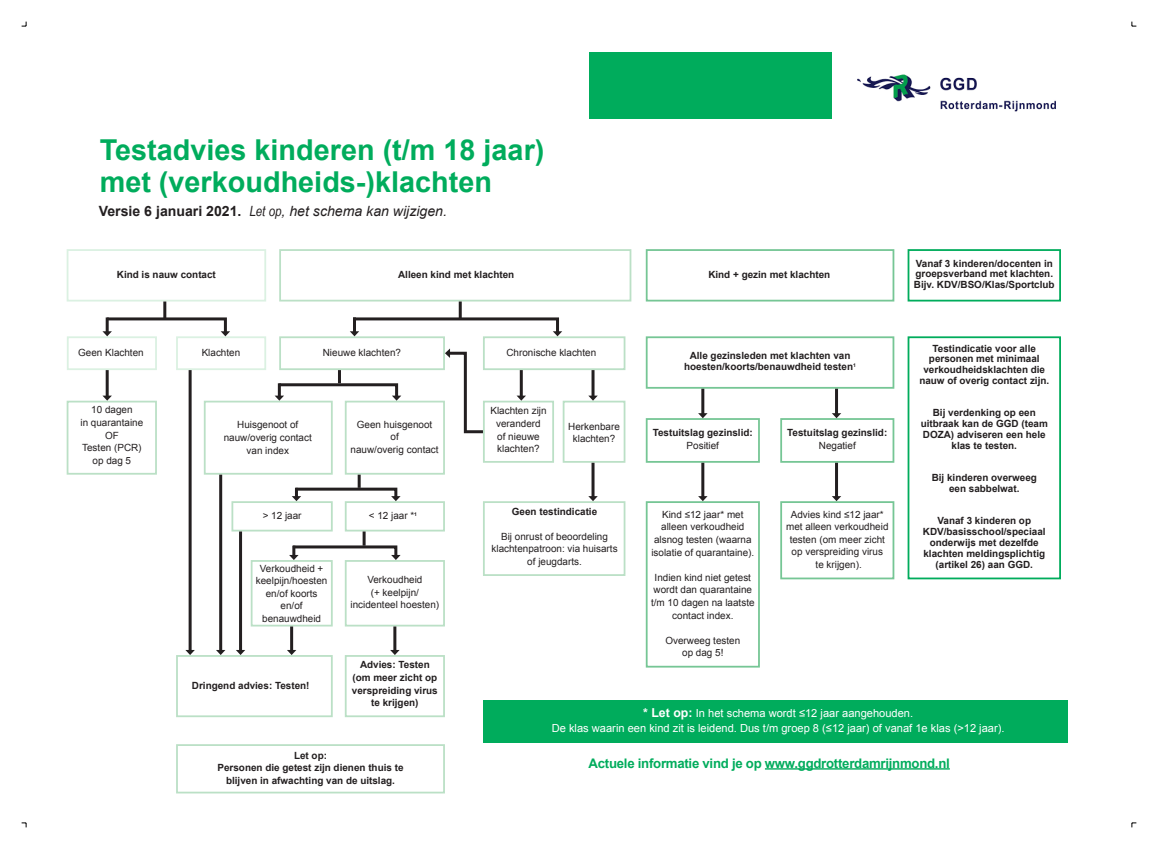
<style>
.page{position:relative;width:1158px;height:849px;background:#fff}
.page>*{position:absolute;margin:0;border:0;box-sizing:border-box;transform-origin:0 0}
.t1{font:700 28.8px/32.7px "Arial";color:#00ac5c}
.t2{font:italic 14.1px "Arial";color:#231f20}
.t3{font:700 13.2px "Arial";letter-spacing:-.02em;color:#00ac5c}
.t4{font:11.1px "Arial";color:#fff}
.t5{font:700 9.9px/10.8px "Arial";color:#231f20;text-align:center}
.t6{font:9.9px/12.6px "Arial";color:#231f20;text-align:center}
.s1{font-weight:700;font-style:normal}
.s2{font-family:"Arial Narrow"}
.s3{font-weight:400}
.s4{font-weight:700;font-size:12.3px}
</style>
<div class="page">
<div style="left:589px;top:52px;width:242px;height:66px;background:#00ac5c"></div>
<img style="left:857px;top:74px;width:199px;height:38px">
<div style="left:279px;top:249px;width:352px;height:52px;border:2px solid #bbe0c6"></div>
<div style="left:645px;top:249px;width:249px;height:52px;border:2px solid #76c695"></div>
<div style="left:907px;top:249px;width:153px;height:52px;border:2px solid #00ac5c"></div>
<div style="left:279px;top:336px;width:166px;height:34px;border:2px solid #bbe0c6"></div>
<div style="left:483px;top:336px;width:142px;height:34px;border:2px solid #bbe0c6"></div>
<div style="left:483px;top:401px;width:71px;height:62px;border:2px solid #bbe0c6"></div>
<div style="left:562px;top:401px;width:63px;height:62px;border:2px solid #bbe0c6"></div>
<div style="left:345px;top:401px;width:100px;height:74px;border:2px solid #bbe0c6"></div>
<div style="left:204px;top:401px;width:128px;height:74px;border:2px solid #bbe0c6"></div>
<div style="left:251px;top:560px;width:81px;height:66px;border:2px solid #bbe0c6"></div>
<div style="left:345px;top:560px;width:100px;height:66px;border:2px solid #bbe0c6"></div>
<div style="left:67px;top:249px;width:199px;height:52px;border:2px solid #dbf1e2"></div>
<div style="left:67px;top:336px;width:90px;height:34px;border:2px solid #dbf1e2"></div>
<div style="left:176px;top:336px;width:90px;height:34px;border:2px solid #dbf1e2"></div>
<div style="left:67px;top:401px;width:90px;height:74px;border:2px solid #bbe0c6"></div>
<div style="left:345px;top:501px;width:100px;height:30px;border:2px solid #bbe0c6"></div>
<div style="left:231px;top:501px;width:101px;height:30px;border:2px solid #bbe0c6"></div>
<div style="left:483px;top:501px;width:142px;height:75px;border:2px solid #bbe0c6"></div>
<div style="left:645px;top:336px;width:249px;height:53px;border:2px solid #76c695"></div>
<div style="left:645px;top:418px;width:114px;height:45px;border:2px solid #76c695"></div>
<div style="left:780px;top:418px;width:114px;height:45px;border:2px solid #76c695"></div>
<div style="left:645px;top:501px;width:114px;height:166px;border:2px solid #76c695"></div>
<div style="left:780px;top:501px;width:114px;height:78px;border:2px solid #76c695"></div>
<div style="left:907px;top:336px;width:153px;height:243px;border:2px solid #00ac5c"></div>
<div style="left:483px;top:699px;width:584px;height:43px;background:#00ac5c"></div>
<div style="left:176px;top:655px;width:156px;height:62px;border:2px solid #bbe0c6"></div>
<div style="left:345px;top:655px;width:100px;height:62px;border:2px solid #bbe0c6"></div>
<div style="left:176px;top:744px;width:269px;height:49px;border:2px solid #bbe0c6"></div>
<hr style="left:764px;top:768px;width:185px;height:1px;background:#00ac5c">
<hr style="left:188px;top:370px;width:3px;height:282px;background:#231f20">
<svg style="left:185px;top:650px;width:10px;height:5px"></svg>
<hr style="left:163px;top:301px;width:3px;height:18px;background:#231f20">
<svg style="left:102px;top:316px;width:128px;height:20px"></svg>
<hr style="left:106px;top:370px;width:3px;height:27px;background:#231f20">
<svg style="left:102px;top:395px;width:10px;height:6px"></svg>
<hr style="left:219px;top:475px;width:3px;height:177px;background:#231f20">
<svg style="left:216px;top:650px;width:9px;height:5px"></svg>
<hr style="left:458px;top:301px;width:3px;height:18px;background:#231f20">
<svg style="left:350px;top:316px;width:212px;height:20px"></svg>
<svg style="left:274px;top:370px;width:127px;height:31px"></svg>
<svg style="left:292px;top:475px;width:108px;height:26px"></svg>
<hr style="left:239px;top:531px;width:3px;height:121px;background:#231f20">
<svg style="left:236px;top:650px;width:9px;height:5px"></svg>
<hr style="left:362px;top:531px;width:3px;height:14px;background:#231f20">
<svg style="left:289px;top:544px;width:111px;height:16px"></svg>
<hr style="left:290px;top:626px;width:3px;height:26px;background:#231f20">
<svg style="left:287px;top:650px;width:9px;height:5px"></svg>
<hr style="left:393px;top:626px;width:3px;height:26px;background:#231f20">
<svg style="left:390px;top:650px;width:9px;height:5px"></svg>
<hr style="left:591px;top:463px;width:3px;height:35px;background:#231f20">
<svg style="left:588px;top:496px;width:9px;height:5px"></svg>
<svg style="left:445px;top:348px;width:41px;height:87px"></svg>
<hr style="left:701px;top:463px;width:3px;height:35px;background:#231f20">
<svg style="left:698px;top:496px;width:9px;height:5px"></svg>
<hr style="left:834px;top:463px;width:3px;height:35px;background:#231f20">
<svg style="left:832px;top:496px;width:9px;height:5px"></svg>
<hr style="left:701px;top:389px;width:3px;height:26px;background:#231f20">
<svg style="left:698px;top:413px;width:9px;height:5px"></svg>
<hr style="left:834px;top:389px;width:3px;height:26px;background:#231f20">
<svg style="left:832px;top:413px;width:9px;height:5px"></svg>
<hr style="left:519px;top:370px;width:3px;height:27px;background:#231f20">
<svg style="left:516px;top:395px;width:10px;height:6px"></svg>
<hr style="left:591px;top:370px;width:3px;height:27px;background:#231f20">
<svg style="left:588px;top:395px;width:9px;height:6px"></svg>
<svg style="left:22px;top:22px;width:5px;height:5px"></svg>
<svg style="left:1131px;top:22px;width:5px;height:5px"></svg>
<p class="t1" style="left:100px;top:134px;width:446px">Testadvies kinderen (t/m 18 jaar) met (verkoudheids-)klachten</p>
<p class="t2" style="left:99px;top:202px;width:349px"><span class="s1">Versie 6 januari 2021.</span> <span class="s2">Let op</span>, het schema kan wijzigen.</p>
<p class="t5" style="left:117px;top:269px;width:101px">Kind is nauw contact</p>
<p class="t5" style="left:398px;top:269px;width:118px">Alleen kind met klachten</p>
<p class="t5" style="left:708px;top:269px;width:123px">Kind + gezin met klachten</p>
<p class="t5" style="left:913px;top:258px;width:142px;text-align:left">Vanaf 3 kinderen/docenten in groepsverband met klachten.<br>Bijv. KDV/BSO/Klas/Sportclub</p>
<p class="t6" style="left:78px;top:346px;width:67px">Geen Klachten</p>
<p class="t6" style="left:202px;top:346px;width:40px">Klachten</p>
<p class="t6" style="left:323px;top:346px;width:80px">Nieuwe klachten?</p>
<p class="t6" style="left:91px;top:404px;width:43px">10 dagen</p>
<p class="t6" style="left:80px;top:416px;width:64px">in quarantaine</p>
<p class="t6" style="left:105px;top:429px;width:15px">OF</p>
<p class="t6" style="left:82px;top:441px;width:61px">Testen (PCR)</p>
<p class="t6" style="left:93px;top:454px;width:40px">op dag 5</p>
<p class="t6" style="left:224px;top:419px;width:90px">Huisgenoot of nauw/overig contact</p>
<p class="t6" style="left:246px;top:444px;width:44px">van index</p>
<p class="t6" style="left:357px;top:418px;width:77px">Geen huisgenoot of</p>
<p class="t6" style="left:350px;top:443px;width:90px">nauw/overig contact</p>
<p class="t6" style="left:263px;top:509px;width:40px">&gt; 12 jaar</p>
<p class="t6" style="left:369px;top:509px;width:50px">&lt; 12 jaar *<sup>1</sup></p>
<p class="t6" style="left:256px;top:562px;width:73px">Verkoudheid + keelpijn/hoesten en/of koorts en/of</p>
<p class="t6" style="left:262px;top:612px;width:60px">benauwdheid</p>
<p class="t5" style="left:192px;top:681px;width:119px">Dringend advies: Testen!</p>
<p class="t6" style="left:367px;top:573px;width:57px">Verkoudheid</p>
<p class="t6" style="left:350px;top:586px;width:90px">(+ keelpijn/ incidenteel hoesten)</p>
<p class="t5" style="left:352px;top:659px;width:87px;line-height:12.6px">Advies: Testen (om meer zicht op verspreiding virus te krijgen)</p>
<p class="t5" style="left:217px;top:749px;width:187px;line-height:12.6px">Let op:<br>Personen die getest zijn dienen thuis te blijven in afwachting van de uitslag.</p>
<p class="t6" style="left:506px;top:346px;width:91px">Chronische klachten</p>
<p class="t6" style="left:490px;top:404px;width:58px">Klachten zijn veranderd<br>of nieuwe klachten?</p>
<p class="t6" style="left:568px;top:420px;width:53px">Herkenbare klachten?</p>
<p class="t5" style="left:512px;top:506px;width:87px">Geen testindicatie</p>
<p class="t6" style="left:491px;top:530px;width:128px">Bij onrust of beoordeling klachtenpatroon: via huisarts of jeugdarts.</p>
<p class="t5" style="left:689px;top:351px;width:162px">Alle gezinsleden met klachten van</p>
<p class="t5" style="left:684px;top:362px;width:173px">hoesten/koorts/benauwdheid testen<sup>1</sup></p>
<p class="t5" style="left:652px;top:427px;width:101px;line-height:12.6px">Testuitslag gezinslid:<br><span class="s3">Positief</span></p>
<p class="t5" style="left:787px;top:427px;width:101px;line-height:12.6px">Testuitslag gezinslid:<br><span class="s3">Negatief</span></p>
<p class="t6" style="left:651px;top:508px;width:104px">Kind ≤12 jaar* met alleen verkoudheid alsnog testen (waarna isolatie of quarantaine).</p>
<p class="t6" style="left:651px;top:571px;width:105px">Indien kind niet getest wordt dan quarantaine t/m 10 dagen na laatste contact index.</p>
<p class="t6" style="left:665px;top:634px;width:76px">Overweeg testen op dag 5!</p>
<p class="t6" style="left:785px;top:508px;width:104px">Advies kind ≤12 jaar* met alleen verkoudheid testen (om meer zicht op verspreiding virus<br>te krijgen).</p>
<p class="t5" style="left:919px;top:343px;width:131px">Testindicatie voor alle personen met minimaal verkoudheidsklachten die nauw of overig contact zijn.</p>
<p class="t5" style="left:920px;top:408px;width:129px">Bij verdenking op een uitbraak kan de GGD (team<br>DOZA) adviseren een hele klas te testen.</p>
<p class="t5" style="left:931px;top:473px;width:107px">Bij kinderen overweeg een sabbelwat.</p>
<p class="t5" style="left:937px;top:516px;width:95px">Vanaf 3 kinderen op</p>
<p class="t5" style="left:922px;top:527px;width:124px">KDV/basisschool/speciaal onderwijs met dezelfde klachten meldingsplichtig (artikel 26) aan GGD.</p>
<p class="t4" style="left:643px;top:705px;width:271px"><span class="s4">* Let op:</span> In het schema wordt ≤12 jaar aangehouden.</p>
<p class="t4" style="left:551px;top:720px;width:454px">De klas waarin een kind zit is leidend. Dus t/m groep 8 (≤12 jaar) of vanaf 1e klas (&gt;12 jaar).</p>
<p class="t3" style="left:588px;top:754px;width:362px">Actuele informatie vind je op www.ggdrotterdamrijnmond.nl</p>
</div>
